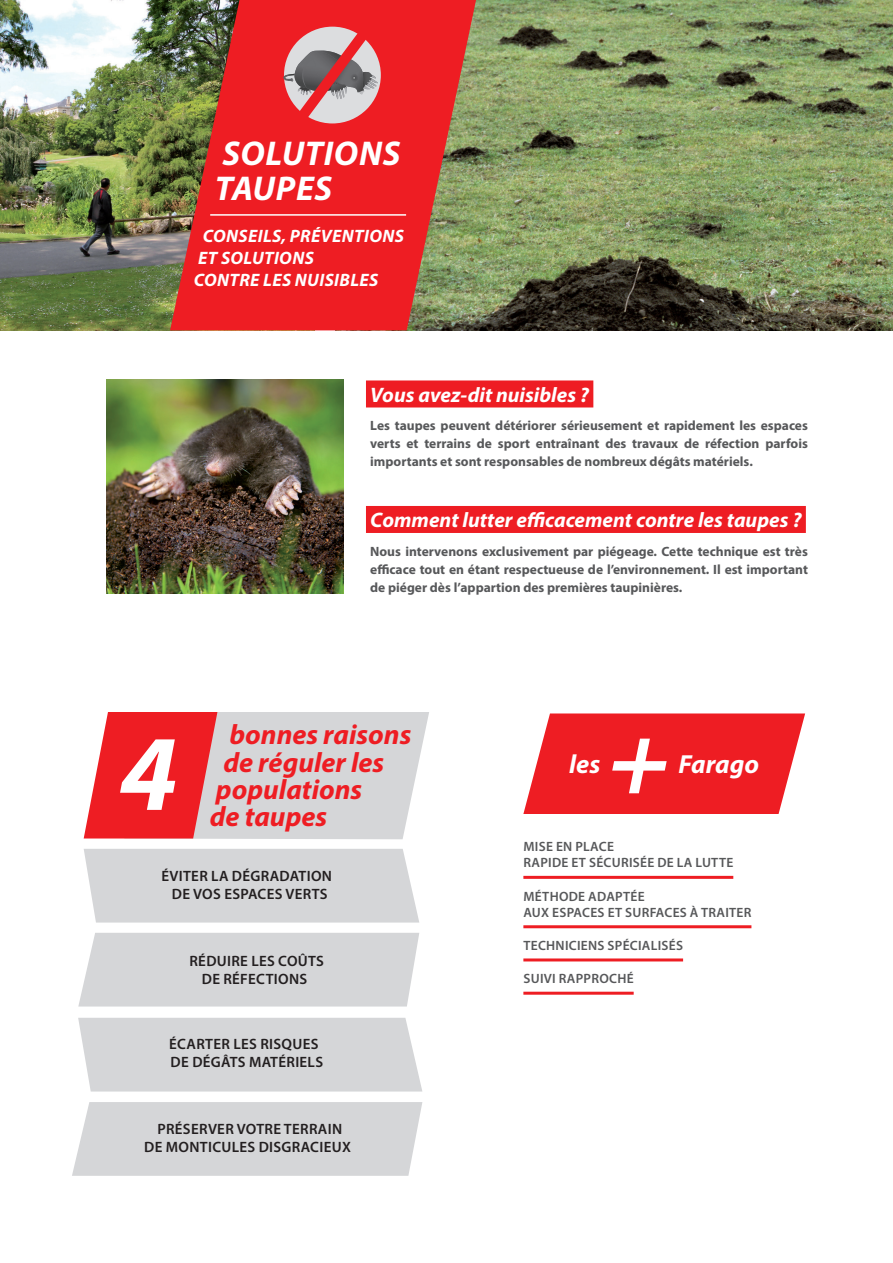
<style>
.page{position:relative;width:893px;height:1263px;background:#fff}
.page>*{position:absolute;margin:0;border:0;box-sizing:border-box;transform-origin:0 0}
.t1{font:italic 700 108.45px "Myriad Pro";color:#fff}
.t2{font:italic 700 102.75px "Myriad Pro";color:#fff}
.t3{font:italic 700 34.5px/34.5px "Myriad Pro";letter-spacing:.02em;color:#fff}
.t4{font:italic 700 28.05px "Myriad Pro";color:#ee1d23}
.t5{font:italic 700 26.25px "Myriad Pro";color:#fff}
.t6{font:italic 700 21px "Myriad Pro";color:#fff}
.t7{font:italic 700 18px/21.6px "Myriad Pro";letter-spacing:.02em;color:#fff}
.t8{font:600 15px/18px "Myriad Pro";letter-spacing:.02em;color:#231f20;text-align:center}
.t9{font:700 13.5px/18px "Myriad Pro";color:#57585a;text-align:justify}
.t10{font:600 13.5px/16.2px "Myriad Pro";letter-spacing:.02em;color:#57585a}
</style>
<div class="page">
<img style="left:476px;top:0;width:417px;height:330px">
<img style="left:0;top:0;width:170px;height:330px">
<img style="left:170px;top:0;width:306px;height:330px">
<hr style="left:210px;top:214px;width:196px;height:2px;background:#fff">
<div style="left:78px;top:933px;width:341px;height:73px;background:#d5d6d8"></div>
<div style="left:72px;top:1102px;width:350px;height:74px;background:#d5d6d8"></div>
<svg style="left:84px;top:712px;width:345px;height:127px;background:#df9ea1"></svg>
<div style="left:84px;top:849px;width:335px;height:73px;background:#d5d6d8"></div>
<div style="left:78px;top:1018px;width:344px;height:73px;background:#d5d6d8"></div>
<hr style="left:523px;top:876px;width:210px;height:3px;background:#ee1d23">
<hr style="left:523px;top:925px;width:228px;height:3px;background:#ee1d23">
<hr style="left:523px;top:958px;width:160px;height:3px;background:#ee1d23">
<hr style="left:523px;top:992px;width:111px;height:3px;background:#ee1d23">
<svg style="left:523px;top:713px;width:282px;height:101px;background:#ef3338"></svg>
<div style="left:366px;top:380px;width:227px;height:27px;background:#ee1d23"></div>
<div style="left:366px;top:506px;width:440px;height:27px;background:#ee1d23"></div>
<img style="left:106px;top:380px;width:237px;height:213px">
<svg style="left:277px;top:20px;width:111px;height:111px;background:#cf6b6f"></svg>
<h3 class="t3" style="left:215px;top:135px;width:187px">SOLUTIONS<br>TAUPES</h3>
<h3 class="t7" style="left:194px;top:225px;width:212px;text-indent:9px">CONSEILS, PRÉVENTIONS<br>ET SOLUTIONS<br>CONTRE LES NUISIBLES</h3>
<h3 class="t6" style="left:370px;top:381px;width:220px">Vous avez-dit nuisibles ?</h3>
<p class="t9" style="left:370px;top:416px;width:439px">Les taupes peuvent détériorer sérieusement et rapidement les espaces verts et terrains de sport entraînant des travaux de réfection parfois importants et sont responsables de nombreux dégâts matériels.</p>
<h3 class="t6" style="left:370px;top:506px;width:433px">Comment lutter efficacement contre les taupes ?</h3>
<p class="t9" style="left:370px;top:542px;width:439px">Nous intervenons exclusivement par piégeage. Cette technique est très efficace tout en étant respectueuse de l’environnement. Il est important de piéger dès l’appartion des premières taupinières.</p>
<h3 class="t4" style="left:229px;top:716px;width:183px">bonnes raisons</h3>
<h3 class="t4" style="left:223px;top:744px;width:162px">de réguler les</h3>
<h3 class="t4" style="left:216px;top:771px;width:148px">populations</h3>
<h3 class="t4" style="left:210px;top:798px;width:119px">de taupes</h3>
<p class="t8" style="left:161px;top:867px;width:172px">ÉVITER LA DÉGRADATION<br>DE VOS ESPACES VERTS</p>
<h1 class="t1" style="left:119px;top:703px;width:60px">4</h1>
<p class="t8" style="left:189px;top:951px;width:136px">RÉDUIRE LES COÛTS<br>DE RÉFECTIONS</p>
<p class="t8" style="left:169px;top:1035px;width:155px;text-align:left">ÉCARTER LES RISQUES<br>DE DÉGÂTS MATÉRIELS</p>
<p class="t8" style="left:144px;top:1119px;width:208px">PRÉSERVER VOTRE TERRAIN<br>DE MONTICULES DISGRACIEUX</p>
<h2 class="t2" style="left:603px;top:692px;width:88px">+</h2>
<h3 class="t5" style="left:569px;top:747px;width:33px">les</h3>
<h3 class="t5" style="left:679px;top:747px;width:82px">Farago</h3>
<p class="t10" style="left:523px;top:838px;width:211px">MISE EN PLACE<br>RAPIDE ET SÉCURISÉE DE LA LUTTE</p>
<p class="t10" style="left:523px;top:887px;width:229px">MÉTHODE ADAPTÉE<br>AUX ESPACES ET SURFACES À TRAITER</p>
<p class="t10" style="left:523px;top:937px;width:161px">TECHNICIENS SPÉCIALISÉS</p>
<p class="t10" style="left:523px;top:970px;width:112px">SUIVI RAPPROCHÉ</p>
</div>
